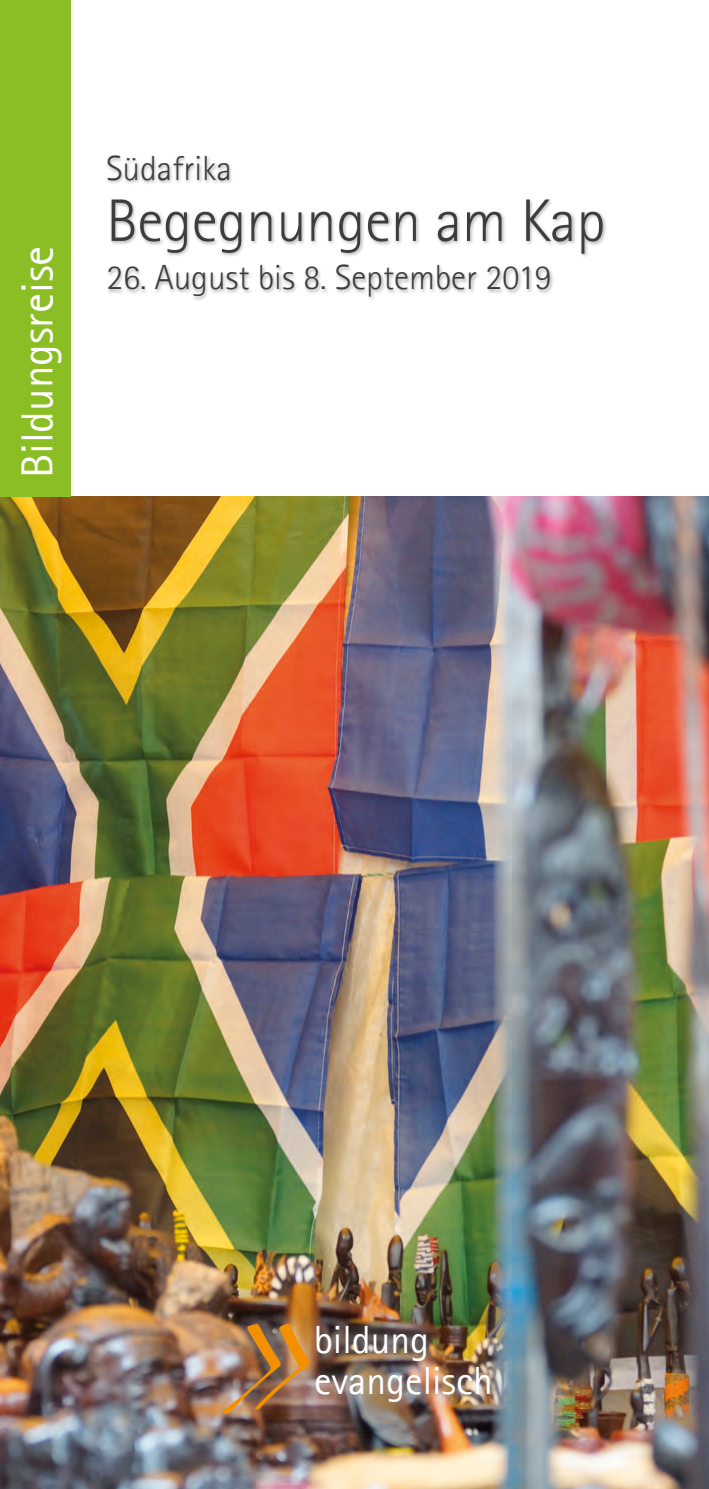
<style>
.page{position:relative;width:709px;height:1489px;background:#fff}
.page>*{position:absolute;margin:0;border:0;box-sizing:border-box;transform-origin:0 0}
.t1{font:300 60px "Agfa Rotis Sans Serif";color:#3d3d3c}
.t2{font:45px "Agfa Rotis Sans Serif";color:#fff}
.t3{font:39.5px/40.5px "Agfa Rotis Sans Serif";color:#fff}
.t4{font:300 35px "Agfa Rotis Sans Serif";color:#3d3d3c}
</style>
<div class="page">
<img style="left:0;top:496px;width:709px;height:992px">
<div style="left:106px;top:155px;width:501px;height:145px;background:#1d1d1b;opacity:.33"></div>
<div style="left:0;top:0;width:71px;height:496px;background:#8abe24"></div>
<div style="left:209px;top:1308px;width:296px;height:120px;background:#fff;opacity:.75"></div>
<img style="left:223px;top:1322px;width:87px;height:92px">
<p class="t2" style="left:11px;top:478px;width:234px;rotate:-90deg">Bildungsreise</p>
<p class="t4" style="left:106px;top:148px;width:127px">Südafrika</p>
<p class="t1" style="left:106px;top:186px;width:500px">Begegnungen am Kap</p>
<p class="t4" style="left:106px;top:257px;width:447px">26. August bis 8. September 2019</p>
<p class="t3" style="left:314px;top:1319px;width:180px">bildung evangelisch</p>
</div>
